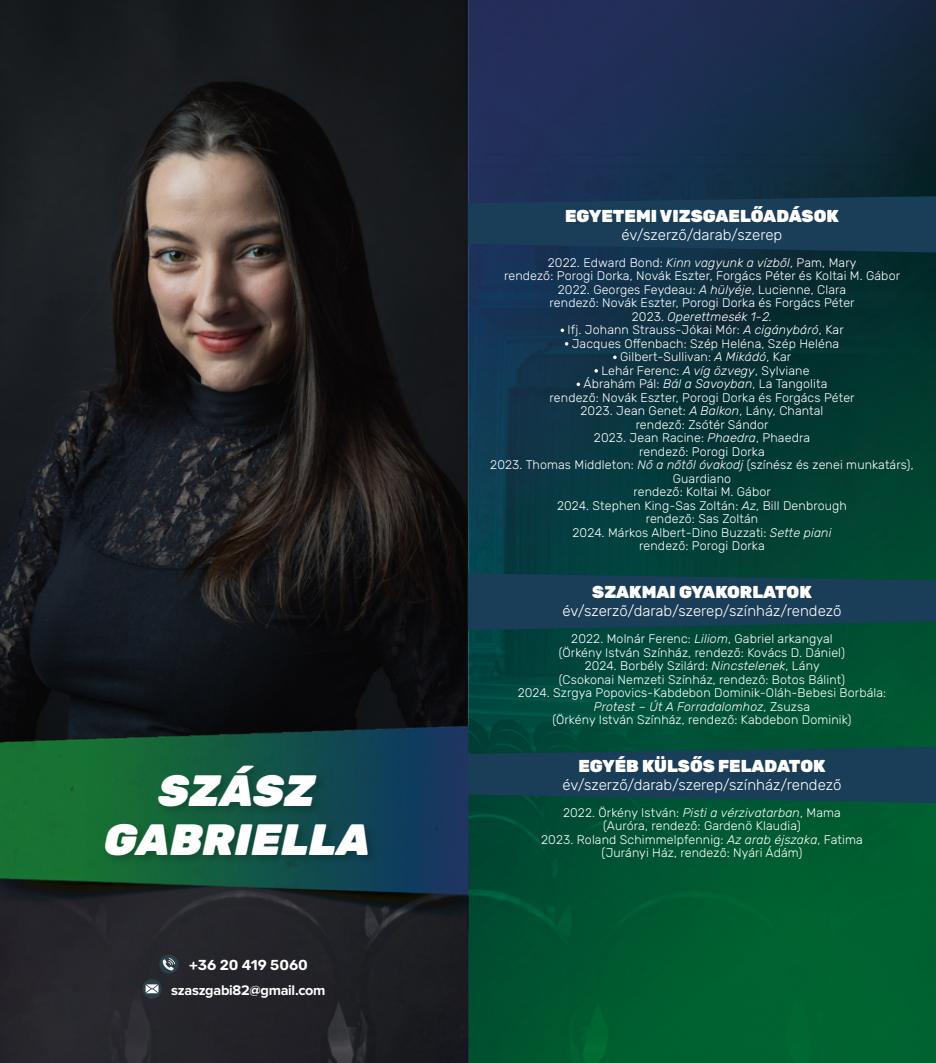
<style>
.page{position:relative;width:936px;height:1063px;background:#fff}
.page>*{position:absolute;margin:0;border:0;box-sizing:border-box;transform-origin:0 0}
.t1{font:italic 900 43.8px/48.6px "Rubik";color:#fff;text-align:center}
.t2{font:900 17.25px "Rubik";color:#fff}
.t3{font:300 15px "Rubik";color:#fff}
.t4{font:700 14.4px "Proxima Nova";letter-spacing:-.02em;color:#fff}
.t5{font:600 14.4px "Rubik";color:#fff}
.t6{font:300 12.45px/13.5px "Rubik";letter-spacing:.01em;color:#fff;text-align:center}
.s1{font-style:italic}
</style>
<div class="page">
<img style="left:0;top:0;width:935px;height:1063px">
<svg style="left:467px;top:196px;width:468px;height:57px;background:#193a55"></svg>
<svg style="left:467px;top:573px;width:468px;height:57px;background:#163e52"></svg>
<svg style="left:467px;top:747px;width:468px;height:56px;background:#163f53"></svg>
<div style="left:102px;top:763px;width:276px;height:103px;background:#000;opacity:.2"></div>
<svg style="left:560px;top:329px;width:4px;height:3px"></svg>
<svg style="left:564px;top:342px;width:4px;height:4px"></svg>
<svg style="left:594px;top:369px;width:4px;height:4px"></svg>
<svg style="left:576px;top:383px;width:4px;height:3px"></svg>
<svg style="left:142px;top:955px;width:36px;height:43px;background:#3b4147"></svg>
<h1 class="t1" style="left:101px;top:767px;width:283px">SZÁSZ<br>GABRIELLA</h1>
<p class="t5" style="left:189px;top:954px;width:120px">+36 20 419 5060</p>
<p class="t4" style="left:171px;top:982px;width:156px">szaszgabi82@gmail.com</p>
<h2 class="t2" style="left:565px;top:206px;width:275px">EGYETEMI VIZSGAELŐADÁSOK</h2>
<p class="t3" style="left:621px;top:224px;width:162px">év/szerző/darab/szerep</p>
<p class="t6" style="left:490px;top:256px;width:425px">2022. Edward Bond: <span class="s1">Kinn vagyunk a vízből</span>, Pam, Mary<br>rendező: Porogi Dorka, Novák Eszter, Forgács Péter és Koltai M. Gábor 2022. Georges Feydeau: <span class="s1">A hülyéje</span>, Lucienne, Clara<br>rendező: Novák Eszter, Porogi Dorka és Forgács Péter<br>2023. <span class="s1">Operettmesék 1-2.<br></span>Ifj. Johann Strauss-Jókai Mór: <span class="s1">A cigánybáró</span>, Kar<br>Jacques Offenbach: Szép Heléna, Szép Heléna<br>Gilbert-Sullivan: <span class="s1">A Mikádó</span>, Kar<br>Lehár Ferenc: <span class="s1">A víg özvegy</span>, Sylviane<br>Ábrahám Pál: <span class="s1">Bál a Savoyban</span>, La Tangolita<br>rendező: Novák Eszter, Porogi Dorka és Forgács Péter<br>2023. Jean Genet: <span class="s1">A Balkon</span>, Lány, Chantal<br>rendező: Zsótér Sándor<br>2023. Jean Racine: <span class="s1">Phaedra</span>, Phaedra<br>rendező: Porogi Dorka<br>2023. Thomas Middleton: <span class="s1">Nő a nőtől óvakodj</span> (színész és zenei munkatárs), Guardiano<br>rendező: Koltai M. Gábor<br>2024. Stephen King-Sas Zoltán: <span class="s1">Az</span>, Bill Denbrough<br>rendező: Sas Zoltán<br>2024. Márkos Albert-Dino Buzzati: <span class="s1">Sette piani<br></span>rendező: Porogi Dorka</p>
<h2 class="t2" style="left:592px;top:582px;width:221px">SZAKMAI GYAKORLATOK</h2>
<p class="t3" style="left:562px;top:600px;width:280px">év/szerző/darab/szerep/színház/rendező</p>
<p class="t6" style="left:517px;top:633px;width:370px">2022. Molnár Ferenc: <span class="s1">Liliom</span>, Gabriel arkangyal<br>(Örkény István Színház, rendező: Kovács D. Dániel)<br>2024. Borbély Szilárd: <span class="s1">Nincstelenek</span>, Lány<br>(Csokonai Nemzeti Színház, rendező: Botos Bálint)<br>2024. Szrgya Popovics-Kabdebon Dominik-Oláh-Bebesi Borbála:<br><span class="s1">Protest – Út A Forradalomhoz</span>, Zsuzsa<br>(Örkény István Színház, rendező: Kabdebon Dominik)</p>
<h2 class="t2" style="left:578px;top:756px;width:248px">EGYÉB KÜLSŐS FELADATOK</h2>
<p class="t3" style="left:562px;top:774px;width:280px">év/szerző/darab/szerep/színház/rendező</p>
<p class="t6" style="left:541px;top:806px;width:323px">2022. Örkény István: <span class="s1">Pisti a vérzivatarban</span>, Mama (Auróra, rendező: Gardenö Klaudia)<br>2023. Roland Schimmelpfennig: <span class="s1">Az arab éjszaka</span>, Fatima (Jurányi Ház, rendező: Nyári Ádám)</p>
</div>
